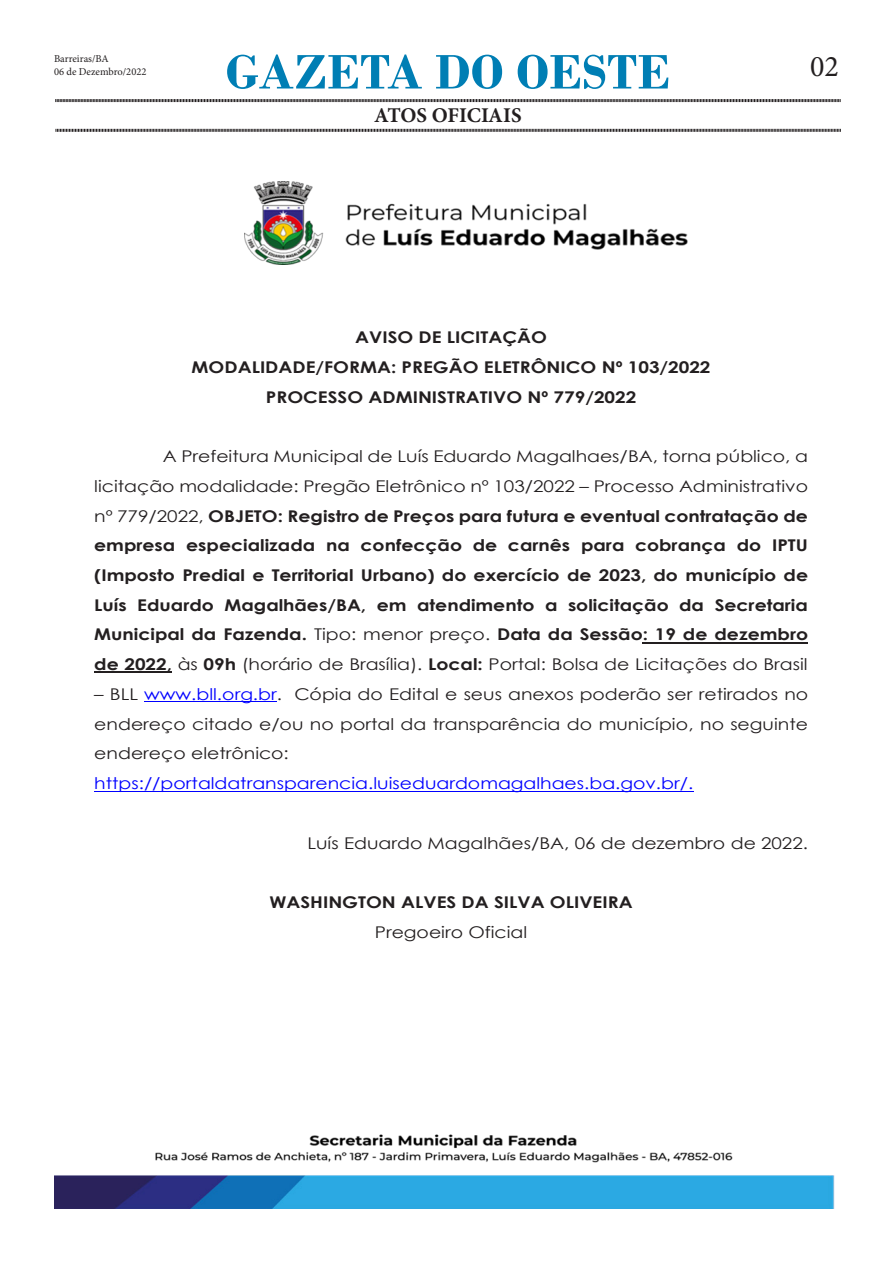
<style>
.page{position:relative;width:893px;height:1263px;background:#fff}
.page>*{position:absolute;margin:0;border:0;box-sizing:border-box;transform-origin:0 0}
.t1{font:700 51px "Bodoni";color:#007eb4}
.t2{font:30px "Minion Pro";color:#231f20}
.t3{font:700 21px "Minion Pro";letter-spacing:-.005em;color:#231f20}
.t4{font:700 16.2px/29.7px "Century Gothic";color:#231f20;text-align:center;scale:1.17 1}
.t5{font:16.2px/29.7px "Century Gothic";color:#231f20;scale:1.17 1}
.t6{font:10.5px "Minion Pro";color:#231f20}
.s1{font-weight:400}
.s2{color:#00f}
</style>
<div class="page">
<svg style="left:55px;top:99px;width:786px;height:4px"></svg>
<svg style="left:55px;top:128px;width:786px;height:4px;background:#908e8e"></svg>
<img style="left:245px;top:182px;width:442px;height:83px">
<img style="left:55px;top:1134px;width:780px;height:75px">
<hr style="left:643px;top:642px;width:165px;height:1px;background:#231f20">
<hr style="left:94px;top:671px;width:78px;height:2px;background:#231f20">
<hr style="left:144px;top:701px;width:133px;height:1px;background:#00f">
<hr style="left:94px;top:791px;width:599px;height:1px;background:#00f">
<p class="t1" style="left:226px;top:42px;width:446px">GAZETA DO OESTE</p>
<p class="t3" style="left:374px;top:101px;width:149px">ATOS OFICIAIS</p>
<p class="t6" style="left:54px;top:52px;width:56px">Barreiras/BA</p>
<p class="t6" style="left:54px;top:64px;width:94px">06 de Dezembro/2022</p>
<p class="t2" style="left:810px;top:46px;width:30px">02</p>
<p class="t4" style="left:192px;top:322px;width:445px">AVISO DE LICITAÇÃO<br>MODALIDADE/FORMA: PREGÃO ELETRÔNICO Nº 103/2022<br>PROCESSO ADMINISTRATIVO Nº 779/2022</p>
<p class="t4" style="left:94px;top:440px;width:612px;text-align:justify;text-indent:69px"><span class="s1">A Prefeitura Municipal de Luís Eduardo Magalhaes/BA, torna público, a licitação modalidade: Pregão Eletrônico nº 103/2022 – Processo Administrativo nº 779/2022,</span> OBJETO: Registro de Preços para futura e eventual contratação de empresa especializada na confecção de carnês para cobrança do IPTU (Imposto Predial e Territorial Urbano) do exercício de 2023, do município de Luís Eduardo Magalhães/BA, em atendimento a solicitação da Secretaria Municipal da Fazenda. <span class="s1">Tipo: menor preço.</span> Data da Sessão: 19 de dezembro de 2022, <span class="s1">às</span> 09h <span class="s1">(horário de Brasília).</span> Local: <span class="s1">Portal: Bolsa de Licitações do Brasil</span></p>
<p class="t5" style="left:94px;top:679px;width:612px">– BLL <span class="s2">www.bll.org.br</span>. Cópia do Edital e seus anexos poderão ser retirados no endereço citado e/ou no portal da transparência do município, no seguinte endereço eletrônico: <span class="s2">https://portaldatransparencia.luiseduardomagalhaes.ba.gov.br/.</span></p>
<p class="t5" style="left:307px;top:828px;width:429px">Luís Eduardo Magalhães/BA, 06 de dezembro de 2022.</p>
<p class="t4" style="left:269px;top:886px;width:312px">WASHINGTON ALVES DA SILVA OLIVEIRA<br><span class="s1">Pregoeiro Oficial</span></p>
</div>
